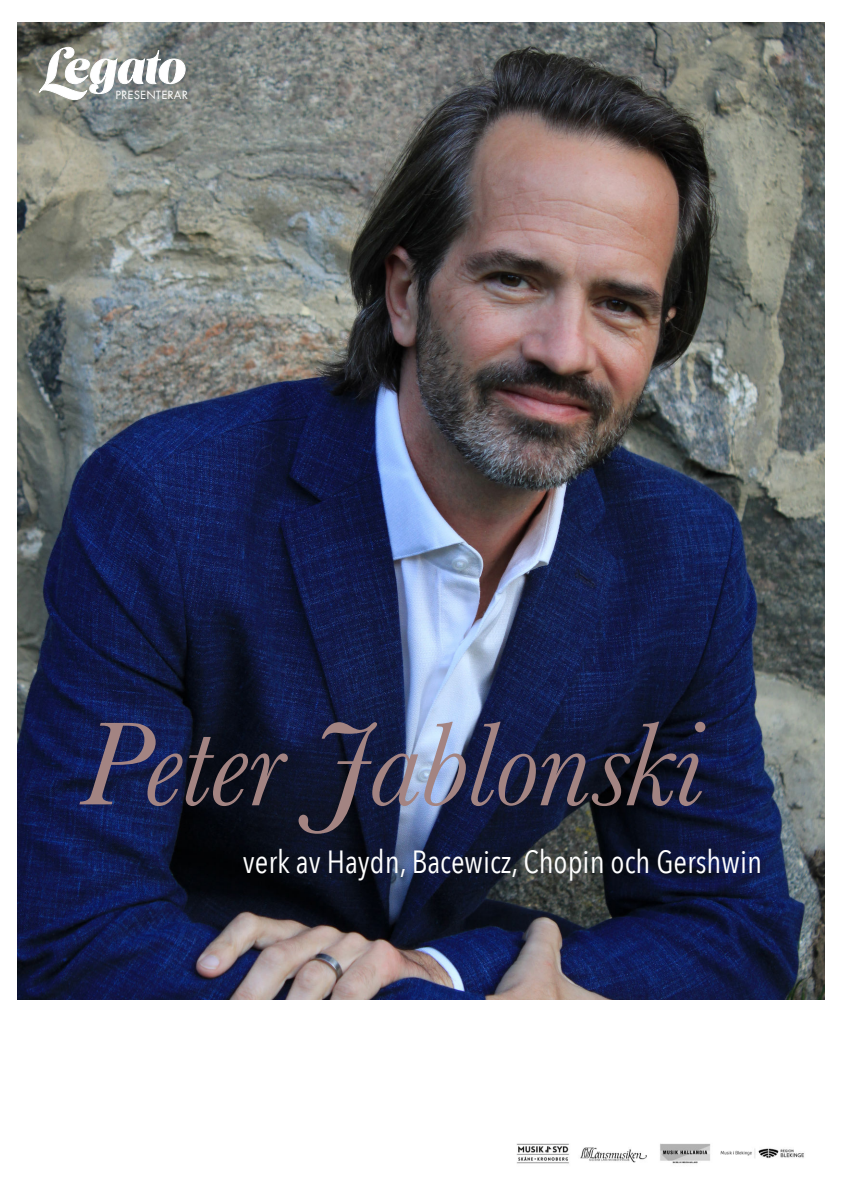
<style>
.page{position:relative;width:842px;height:1191px;background:#fff}
.page>*{position:absolute;margin:0;border:0;box-sizing:border-box;transform-origin:0 0}
.t1{font:italic 123px "Baskerville";letter-spacing:-.01em;color:#a38482}
.t2{font:32px "Avenir Next Condensed";color:#fff}
.t3{font:12.4px "Futura PT";letter-spacing:.01em;color:#fff}
</style>
<div class="page">
<img style="left:17px;top:23px;width:807px;height:976px">
<img style="left:516px;top:1143px;width:288px;height:21px">
<svg style="left:39px;top:47px;width:146px;height:53px"></svg>
<p class="t3" style="left:115px;top:88px;width:74px">PRESENTERAR</p>
<h1 class="t1" style="left:80px;top:722px;width:625px">Peter Jablonski</h1>
<p class="t2" style="left:243px;top:849px;width:521px">verk av Haydn, Bacewicz, Chopin och Gershwin</p>
</div>
